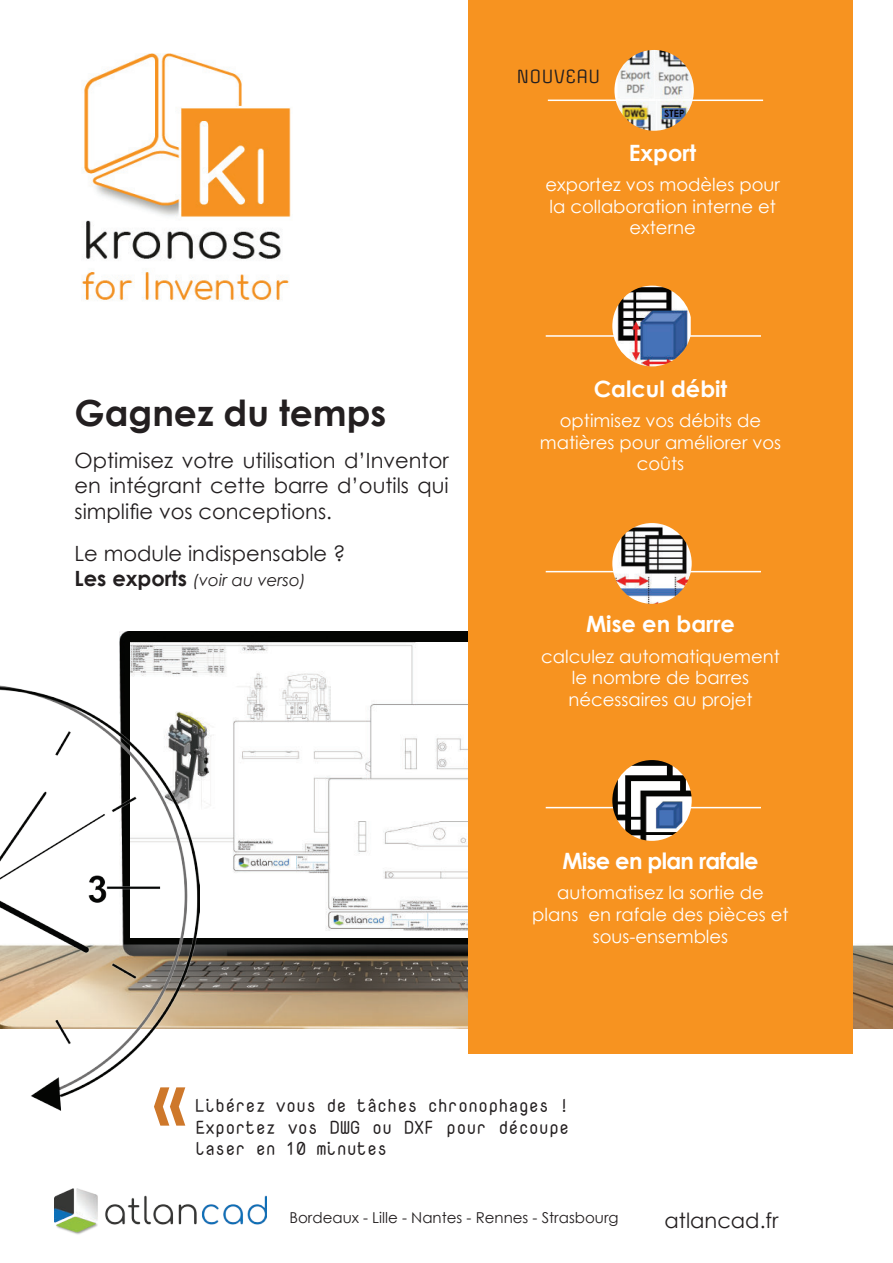
<style>
.page{position:relative;width:893px;height:1263px;background:#fff}
.page>*{position:absolute;margin:0;border:0;box-sizing:border-box;transform-origin:0 0}
.t1{font:700 72px "Century Gothic";color:#ce782b}
.t2{font:700 36px "Century Gothic";color:#231f20}
.t3{font:700 22.5px "Century Gothic";color:#fff}
.t4{font:700 22.5px "Century Gothic";letter-spacing:-.03em;color:#fff}
.t5{font:21px/25.2px "Century Gothic";color:#231f20;text-align:justify}
.t6{font:18px/21.6px "Century Gothic";color:#fff;text-align:center}
.t7{font:18px/21.6px "Nova Mono";color:#231f20;text-align:justify}
.t8{font:18px "Offside";color:#231f20}
.t9{font:italic 16.5px "Century Gothic";color:#231f20}
.t10{font:15px "Century Gothic";color:#231f20}
.s1{font-weight:700;font-style:normal;font-size:21px}
</style>
<div class="page">
<img style="left:119px;top:631px;width:774px;height:397px">
<img style="left:131px;top:643px;width:337px;height:294px">
<div style="left:468px;top:0;width:384px;height:1054px;background:#f79320"></div>
<img style="left:54px;top:1189px;width:213px;height:46px">
<img style="left:82px;top:53px;width:209px;height:248px">
<hr style="left:546px;top:807px;width:215px;height:1px;background:#fff">
<img style="left:612px;top:760px;width:80px;height:81px">
<hr style="left:546px;top:571px;width:215px;height:1px;background:#fff">
<hr style="left:546px;top:335px;width:215px;height:2px;background:#fff">
<img style="left:612px;top:523px;width:80px;height:81px">
<img style="left:612px;top:286px;width:79px;height:80px">
<img style="left:0;top:685px;width:199px;height:425px">
<hr style="left:548px;top:100px;width:215px;height:1px;background:#fff">
<img style="left:614px;top:50px;width:80px;height:81px">
<p class="t8" style="left:517px;top:67px;width:85px">NOUVEAU</p>
<h2 class="t2" style="left:75px;top:396px;width:313px">Gagnez du temps</h2>
<p class="t5" style="left:75px;top:450px;width:376px">Optimisez votre utilisation d’Inventor en intégrant cette barre d’outils qui simplifie vos conceptions.</p>
<p class="t5" style="left:75px;top:542px;width:272px">Le module indispensable ?</p>
<p class="t9" style="left:75px;top:574px;width:233px"><span class="s1">Les exports</span> (voir au verso)</p>
<p class="t3" style="left:629px;top:143px;width:69px">Export</p>
<p class="t6" style="left:545px;top:175px;width:236px">exportez vos modèles pour la collaboration interne et externe</p>
<p class="t3" style="left:594px;top:378px;width:135px">Calcul débit</p>
<p class="t6" style="left:540px;top:411px;width:243px">optimisez vos débits de matières pour améliorer vos coûts</p>
<p class="t3" style="left:586px;top:614px;width:150px">Mise en barre</p>
<p class="t6" style="left:541px;top:647px;width:240px">calculez automatiquement le nombre de barres nécessaires au projet</p>
<p class="t4" style="left:562px;top:851px;width:198px">Mise en plan rafale</p>
<p class="t6" style="left:532px;top:883px;width:258px">automatisez la sortie de plans en rafale des pièces et sous-ensembles</p>
<h1 class="t1" style="left:153px;top:1067px;width:35px">«</h1>
<p class="t7" style="left:195px;top:1096px;width:376px">Libérez vous de tâches chronophages !<br>Exportez vos DWG ou DXF pour découpe laser en 10 minutes</p>
<p class="t10" style="left:289px;top:1212px;width:331px">Bordeaux - Lille - Nantes - Rennes - Strasbourg</p>
<p class="t5" style="left:664px;top:1209px;width:115px">atlancad.fr</p>
</div>
